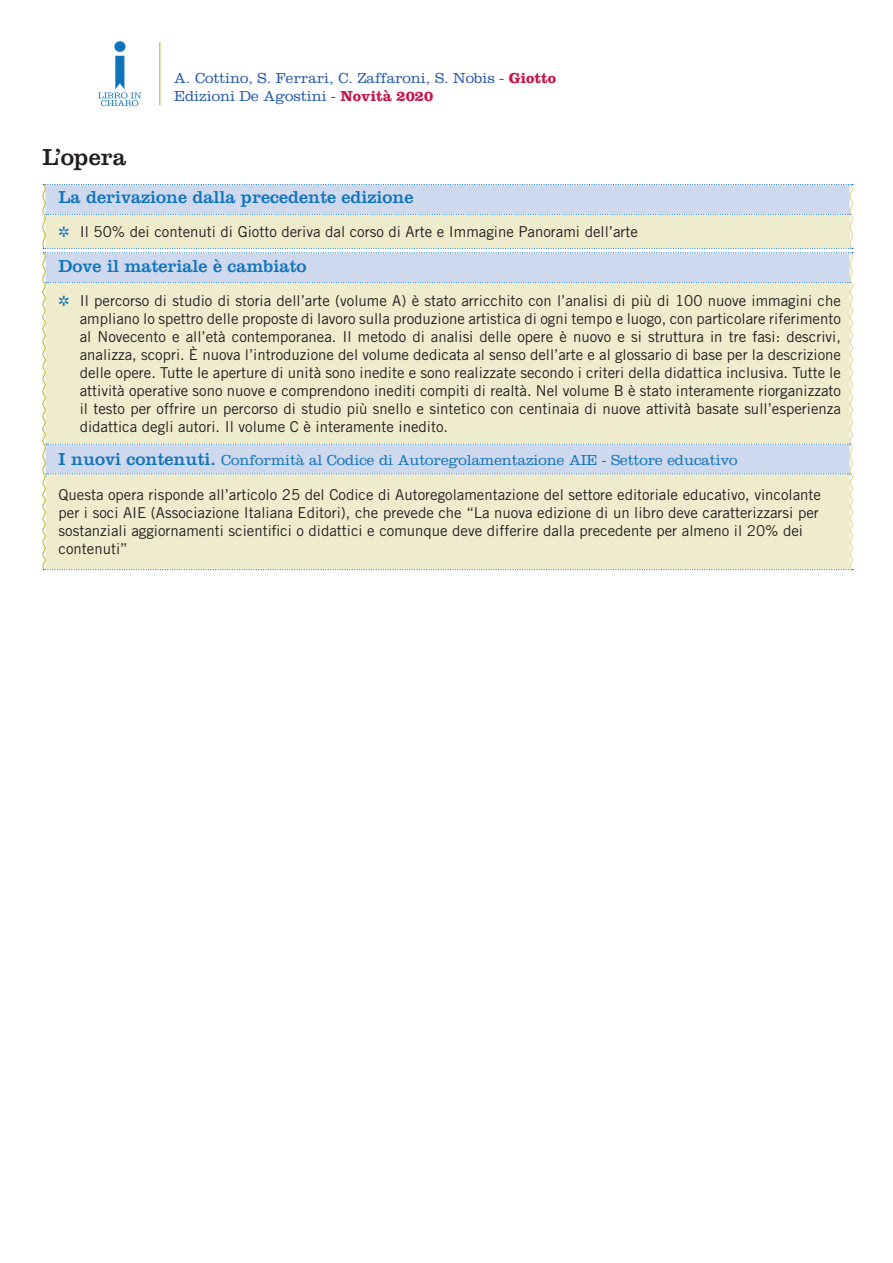
<style>
.page{position:relative;width:893px;height:1263px;background:#fff}
.page>*{position:absolute;margin:0;border:0;box-sizing:border-box;transform-origin:0 0}
.t1{font:24px "Clarendon LT Std";color:#231f20}
.t2{font:18px "Clarendon LT Std";color:#1074bc}
.t3{font:15px/18px "Trade Gothic LT Std";color:#231f20;text-align:justify}
.t4{font:300 15px "Clarendon LT Std";color:#1074bc}
.t5{font:300 15px/18px "Clarendon LT Std";color:#2659ad}
.s1{font-weight:700;color:#c5164a}
.s2{color:#1074bc}
.s3{font-weight:400;font-size:18px}
</style>
<div class="page">
<hr style="left:159px;top:42px;width:1px;height:63px;background:#bbb12a">
<div style="left:114px;top:41px;width:11px;height:11px;background:#1074bc;border-radius:50%"></div>
<svg style="left:98px;top:56px;width:43px;height:50px"></svg>
<svg style="left:42px;top:184px;width:812px;height:386px;background:#e5e7d5"></svg>
<p class="t5" style="left:174px;top:69px;width:384px">A. Cottino, S. Ferrari, C. Zaffaroni, S. Nobis - <span class="s1">Giotto<br></span>Edizioni De Agostini - <span class="s1">Novità 2020</span></p>
<p class="t1" style="left:43px;top:143px;width:85px">L’opera</p>
<p class="t2" style="left:59px;top:186px;width:356px">La derivazione dalla precedente edizione</p>
<p class="t3" style="left:59px;top:222px;width:581px"><span class="s2">✲</span> Il 50% dei contenuti di Giotto deriva dal corso di Arte e Immagine Panorami dell’arte</p>
<p class="t2" style="left:59px;top:256px;width:249px">Dove il materiale è cambiato</p>
<p class="t3" style="left:80px;top:291px;width:763px;text-indent:-21px"><span class="s2">✲</span> Il percorso di studio di storia dell’arte (volume A) è stato arricchito con l’analisi di più di 100 nuove immagini che ampliano lo spettro delle proposte di lavoro sulla produzione artistica di ogni tempo e luogo, con particolare riferimento al Novecento e all’età contemporanea. Il metodo di analisi delle opere è nuovo e si struttura in tre fasi: descrivi, analizza, scopri. È nuova l’introduzione del volume dedicata al senso dell’arte e al glossario di base per la descrizione delle opere. Tutte le aperture di unità sono inedite e sono realizzate secondo i criteri della didattica inclusiva. Tutte le attività operative sono nuove e comprendono inediti compiti di realtà. Nel volume B è stato interamente riorganizzato il testo per offrire un percorso di studio più snello e sintetico con centinaia di nuove attività basate sull’esperienza didattica degli autori. Il volume C è interamente inedito.</p>
<p class="t4" style="left:59px;top:451px;width:680px"><span class="s3">I nuovi contenuti.</span> Conformità al Codice di Autoregolamentazione AIE - Settore educativo</p>
<p class="t3" style="left:59px;top:486px;width:764px;text-align:left">Questa opera risponde all’articolo 25 del Codice di Autoregolamentazione del settore editoriale educativo, vincolante per i soci AIE (Associazione Italiana Editori), che prevede che “La nuova edizione di un libro deve caratterizzarsi per sostanziali aggiornamenti scientifici o didattici e comunque deve differire dalla precedente per almeno il 20% dei contenuti”</p>
</div>
